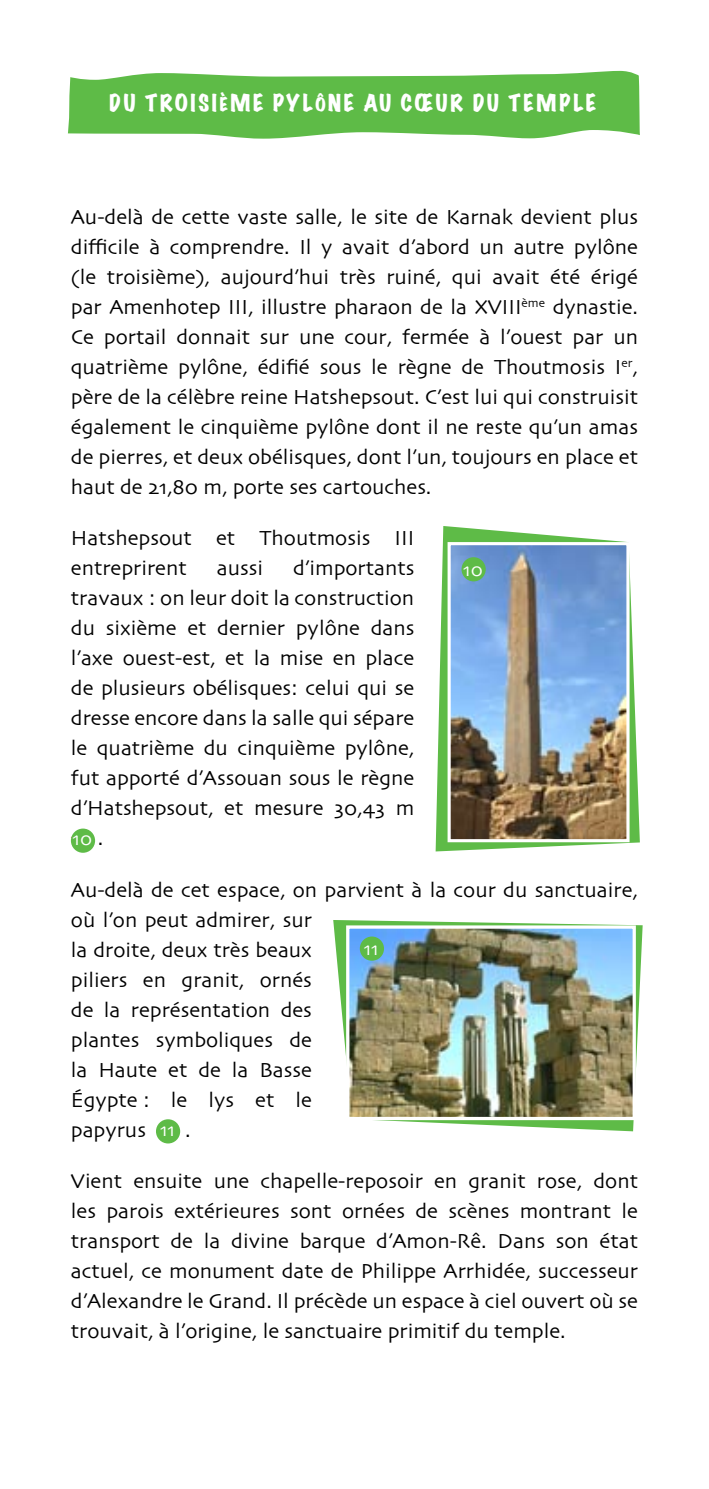
<style>
.page{position:relative;width:709px;height:1489px;background:#fff}
.page>*{position:absolute;margin:0;border:0;box-sizing:border-box;transform-origin:0 0}
.t1{font:21.25px/30px "Skia";color:#000;text-align:justify}
.t2{font:expanded 21.25px "Marker Felt";letter-spacing:.125em;color:#fff}
.t3{font:19.5px "Skia";color:#fff}
.s1{color:#ed145a}
.s2{color:#fff}
</style>
<div class="page">
<svg style="left:333px;top:920px;width:309px;height:211px"></svg>
<img style="left:350px;top:929px;width:282px;height:187px">
<div style="left:346px;top:925px;width:290px;height:195px;border:3px solid #fff"></div>
<svg style="left:435px;top:526px;width:205px;height:325px"></svg>
<img style="left:451px;top:546px;width:174px;height:292px">
<div style="left:447px;top:542px;width:182px;height:300px;border:3px solid #fff"></div>
<svg style="left:68px;top:71px;width:572px;height:68px;background:#73c35f"></svg>
<div style="left:461px;top:557px;width:25px;height:24px;background:#5ebb47;border-radius:50%"></div>
<div style="left:71px;top:828px;width:24px;height:24px;background:#5ebb47;border-radius:50%"></div>
<div style="left:360px;top:936px;width:24px;height:24px;background:#5ebb47;border-radius:50%"></div>
<div style="left:156px;top:1119px;width:24px;height:24px;background:#5ebb47;border-radius:50%"></div>
<p class="t2" style="left:109px;top:87px;width:488px">DU TROISIÈME PYLÔNE AU CŒUR DU TEMPLE</p>
<p class="t1" style="left:71px;top:203px;width:568px">Au-delà de cette vaste salle, le site de Karnak devient plus difficile à comprendre. Il y avait d’abord un autre pylône (le troisième), aujourd’hui très ruiné, qui avait été érigé par Amenhotep III, illustre pharaon de la XVIII<sup>ème</sup> dynastie.<br>Ce portail donnait sur une cour, fermée à l’ouest par un quatrième pylône, édifié sous le règne de Thoutmosis I<sup>er</sup>, père de la célèbre reine Hatshepsout. C’est lui qui construisit également le cinquième pylône dont il ne reste qu’un amas de pierres, et deux obélisques, dont l’un, toujours en place et haut de 21,80 m, porte ses cartouches.</p>
<p class="t1" style="left:71px;top:524px;width:345px">Hatshepsout et Thoutmosis III entreprirent</p>
<p class="t1" style="left:71px;top:554px;width:345px;text-indent:222px">d’importants travaux : on leur doit la construction du sixième et dernier pylône dans l’axe ouest-est, et la mise en place de plusieurs obélisques: celui qui se dresse encore dans la salle qui sépare le quatrième du cinquième pylône, fut apporté d’Assouan sous le règne d’Hatshepsout, et mesure 30,43 m <span class="s1">10</span><span class="s2">.</span>.</p>
<p class="t1" style="left:71px;top:876px;width:568px;text-align:left">Au-delà de cet espace, on parvient à la cour du sanctuaire, où l’on peut admirer, sur<br>la droite, deux très beaux<br>piliers en granit, ornés<br>de la représentation des<br>plantes symboliques de<br>la Haute et de la Basse<br>Égypte : le lys et le<br>papyrus <span class="s2">(</span><span class="s1">11</span><span class="s2">)</span>.</p>
<p class="t1" style="left:71px;top:1167px;width:568px">Vient ensuite une chapelle-reposoir en granit rose, dont les parois extérieures sont ornées de scènes montrant le transport de la divine barque d’Amon-Rê. Dans son état actuel, ce monument date de Philippe Arrhidée, successeur d’Alexandre le Grand. Il précède un espace à ciel ouvert où se trouvait, à l’origine, le sanctuaire primitif du temple.</p>
<p class="t1" style="left:217px;top:554px;width:48px">aussi</p>
<p class="t3" style="left:463px;top:557px;width:21px">10</p>
<p class="t3" style="left:73px;top:827px;width:21px">10</p>
<p class="t3" style="left:364px;top:936px;width:16px">11</p>
<p class="t3" style="left:160px;top:1117px;width:16px">11</p>
</div>
